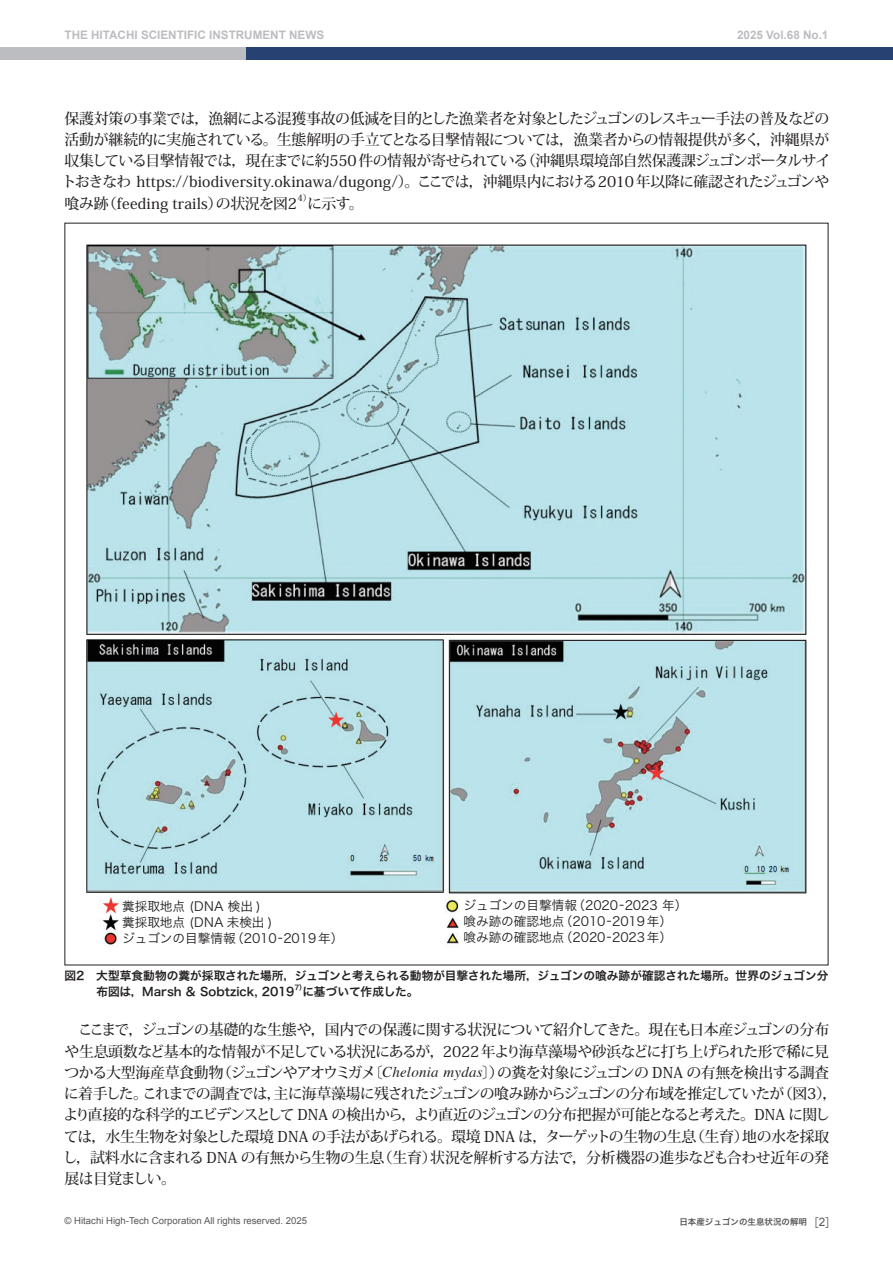
<style>
.page{position:relative;width:893px;height:1263px;background:#fff}
.page>*{position:absolute;margin:0;border:0;box-sizing:border-box;transform-origin:0 0}
.t1{font:500 14.85px/21.3px "Koz Min Pr 6 N";letter-spacing:-.035em;color:#231f20;text-align:justify}
.t2{font:12.6px/16px "Hira Kaku Pro W3";color:#231f20}
.t3{font:11.7px/15.9px "Hira Kaku Pro N W6";color:#231f20}
.t4{font:700 11.7px "Arial";color:#bcbdc0}
.t5{font:9.6px "Arial";color:#57585a}
.t6{font:500 8.7px "Koz Min Pr 6 N";color:#231f20}
.t7{font:8.55px "Hira Kaku Pro W6";color:#57585a}
.t8{font:6.75px "Hira Kaku Pro N W6";color:#231f20}
.s1{font-family:"Futo Go B101 Pro"}
.s2{font-family:"Times";font-weight:400;font-style:italic}
.s3{font-family:"Gothic BBB Pro";font-weight:500;font-size:11.7px}
.s4{font-family:"Arial";font-size:11.7px}
</style>
<div class="page">
<div style="left:0;top:47px;width:251px;height:13px;background:#bcbdc0"></div>
<div style="left:246px;top:47px;width:647px;height:13px;background:#284173"></div>
<img style="left:86px;top:244px;width:721px;height:701px">
<p class="t4" style="left:65px;top:27px;width:285px">THE HITACHI SCIENTIFIC INSTRUMENT NEWS<span class="s1">　　</span></p>
<p class="t4" style="left:737px;top:27px;width:93px">2025 Vol.68 No.1</p>
<p class="t1" style="left:62px;top:108px;width:770px">保護対策の事業では，漁網による混獲事故の低減を目的とした漁業者を対象としたジュゴンのレスキュー手法の普及などの活動が継続的に実施されている。生態解明の手立てとなる目撃情報については，漁業者からの情報提供が多く，沖縄県が収集している目撃情報では，現在までに約550 件の情報が寄せられている（沖縄県環境部自然保護課ジュゴンポータルサイトおきなわ https://biodiversity.okinawa/dugong/）。ここでは，沖縄県内における2010年以降に確認されたジュゴンや喰み跡（feeding trails）の状況を図2</p>
<p class="t6" style="left:298px;top:193px;width:15px">4）</p>
<p class="t1" style="left:307px;top:193px;width:58px">に示す。</p>
<p class="t2" style="left:122px;top:897px;width:223px">糞採取地点 (DNA 検出 )<br>糞採取地点 (DNA 未検出 )<br>ジュゴンの目撃情報（2010-2019年）</p>
<p class="t2" style="left:463px;top:896px;width:225px">ジュゴンの目撃情報（2020-2023 年）喰み跡の確認地点（2010-2019年）喰み跡の確認地点（2020-2023年）</p>
<p class="t3" style="left:96px;top:967px;width:734px;text-indent:-32px">図2　大型草食動物の糞が採取された場所，ジュゴンと考えられる動物が目撃された場所，ジュゴンの喰み跡が確認された場所。世界のジュゴン分布図は，Marsh &amp; Sobtzick, 2019</p>
<p class="t8" style="left:294px;top:981px;width:13px">7）</p>
<p class="t3" style="left:302px;top:983px;width:118px">に基づいて作成した。</p>
<p class="t1" style="left:63px;top:1020px;width:776px;text-align:left">　ここまで，ジュゴンの基礎的な生態や，国内での保護に関する状況について紹介してきた。現在も日本産ジュゴンの分布や生息頭数など基本的な情報が不足している状況にあるが，2022年より海草藻場や砂浜などに打ち上げられた形で稀に見つかる大型海産草食動物（ジュゴンやアオウミガメ〔<span class="s2">Chelonia mydas</span>〕）の糞を対象にジュゴンの DNA の有無を検出する調査に着手した。これまでの調査では，主に海草藻場に残されたジュゴンの喰み跡からジュゴンの分布域を推定していたが（図3），より直接的な科学的エビデンスとして DNA の検出から，より直近のジュゴンの分布把握が可能となると考えた。DNA に関しては，水生生物を対象とした環境 DNA の手法があげられる。環境 DNA は，ターゲットの生物の生息（生育）地の水を採取し，試料水に含まれる DNA の有無から生物の生息（生育）状況を解析する方法で，分析機器の進歩なども合わせ近年の発展は目覚ましい。</p>
<p class="t5" style="left:65px;top:1215px;width:244px">© Hitachi High-Tech Corporation All rights reserved. 2025</p>
<p class="t7" style="left:679px;top:1214px;width:159px">日本産ジュゴンの生息状況の解明<span class="s3">［</span><span class="s4">2</span><span class="s3">］</span></p>
</div>
